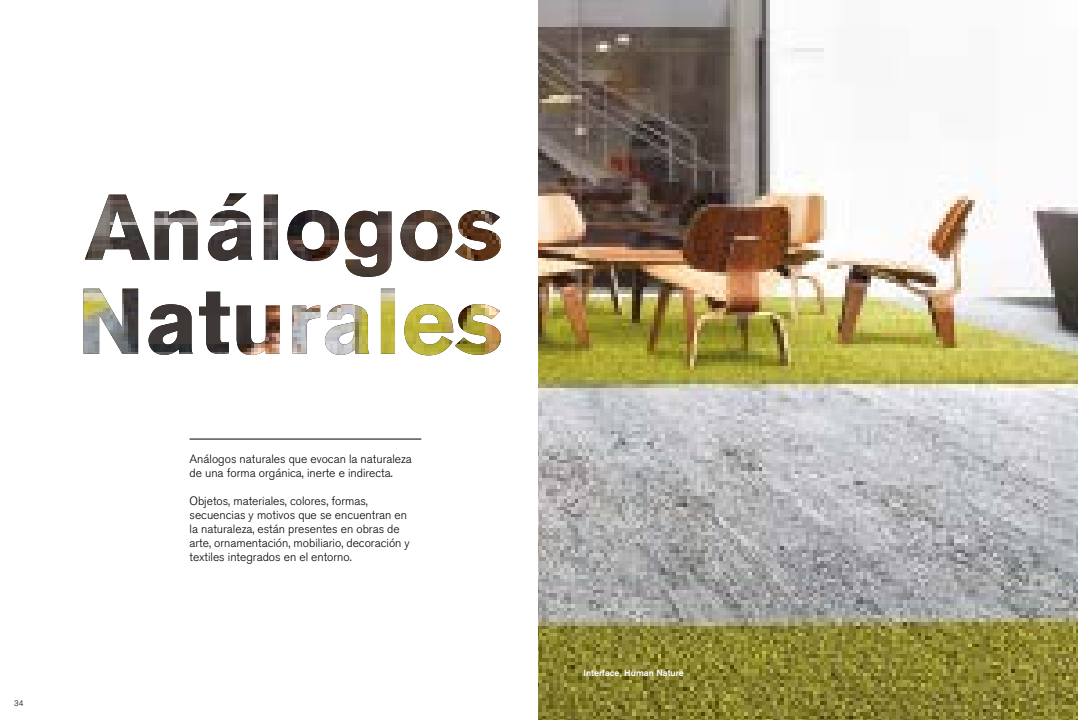
<style>
.page{position:relative;width:1078px;height:720px;background:#fff}
.page>*{position:absolute;margin:0;border:0;box-sizing:border-box;transform-origin:0 0}
.t1{font:300 12px/14px "Akzidenz Grotesk Pro";color:#000}
.t2{font:500 9px "Akzidenz Grotesk Pro";color:#fff}
.t3{font:300 8px "Akzidenz Grotesk Pro";color:#000}
</style>
<div class="page">
<img style="left:539px;top:0;width:538px;height:720px">
<hr style="left:189px;top:439px;width:232px;height:1px;background:#000">
<img style="left:85px;top:193px;width:416px;height:84px">
<img style="left:83px;top:289px;width:418px;height:66px">
<p class="t3" style="left:14px;top:698px;width:11px">34</p>
<p class="t1" style="left:189px;top:452px;width:224px">Análogos naturales que evocan la naturaleza de una forma orgánica, inerte e indirecta.</p>
<p class="t1" style="left:189px;top:494px;width:222px">Objetos, materiales, colores, formas, secuencias y motivos que se encuentran en la naturaleza, están presentes en obras de arte, ornamentación, mobiliario, decoración y textiles integrados en el entorno.</p>
<p class="t2" style="left:583px;top:667px;width:102px">Interface, Human Nature</p>
</div>
